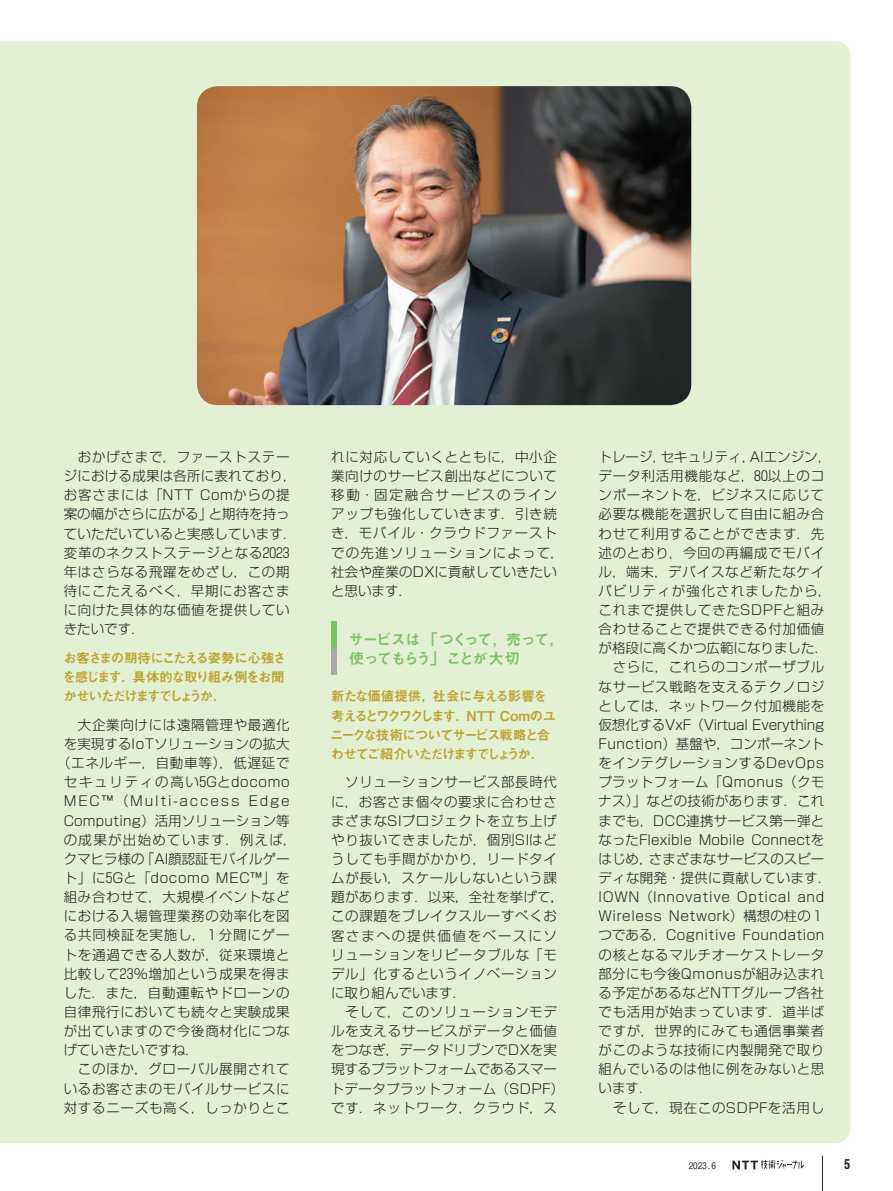
<style>
.page{position:relative;width:893px;height:1191px;background:#fff}
.page>*{position:absolute;margin:0;border:0;box-sizing:border-box;transform-origin:0 0}
.t1{font:15px/19.2px "Midashi Go Pro MB31";letter-spacing:-.095em;color:#79c366}
.t2{font:300 13.5px/19.2px "Shin Go Pro";letter-spacing:.05em;color:#231f20}
.t3{font:13.5px/19.2px "Midashi Go Pro MB31";letter-spacing:-.095em;color:#bba532}
.t4{font:13.5px/19.2px "Midashi Go Pro MB31";letter-spacing:-.115em;color:#bba532}
.t5{font:300 13.5px "Shin Go Pro";color:#231f20}
.t6{font:300 13.5px "Shin Go Pro";letter-spacing:.135em;color:#231f20}
.t7{font:300 13.5px "Shin Go Pro";letter-spacing:.005em;color:#231f20}
.t8{font:300 13.5px "Shin Go Pro";letter-spacing:.095em;color:#231f20}
.t9{font:13.5px "Midashi Go Pr 6 MB31";color:#231f20}
.t10{font:300 13.35px "UD Shin Go Pr 6";letter-spacing:.03em;color:#231f20}
.t11{font:500 9px "Gothic BBB Pr 6";color:#231f20}
.s1{font-family:"Shin Go Pro";font-size:13.5px}
</style>
<div class="page">
<div style="left:0;top:41px;width:850px;height:1102px;background:#e4f0d4"></div>
<div style="left:331px;top:648px;width:6px;height:27px;background:#a8a9ad"></div>
<div style="left:331px;top:622px;width:6px;height:27px;background:#79c366"></div>
<img style="left:197px;top:86px;width:494px;height:319px">
<svg style="left:732px;top:1160px;width:73px;height:9px"></svg>
<hr style="left:822px;top:1155px;width:1px;height:36px;background:#231f20">
<p class="t2" style="left:64px;top:445px;width:234px">　おかげさまで，ファーストステージにおける成果は各所に表れており，お客さまには「NTT Comからの提案の幅がさらに広がる」と期待を持っていただいていると実感しています．変革のネクストステージとなる2023年はさらなる飛躍をめざし，この期待にこたえるべく，早期にお客さまに向けた具体的な価値を提供していきたいです．</p>
<p class="t4" style="left:63px;top:647px;width:225px">お客さまの期待にこたえる姿勢に心強さを感じます．具体的な取り組み例をお聞かせいただけますでしょうか．</p>
<p class="t2" style="left:64px;top:713px;width:227px">　大企業向けには遠隔管理や最適化</p>
<p class="t7" style="left:64px;top:733px;width:227px">を実現するIoTソリューションの拡大</p>
<p class="t2" style="left:57px;top:752px;width:234px">（エネルギー，自動車等），低遅延で</p>
<p class="t2" style="left:64px;top:771px;width:227px">セキュリティの高い5Gとdocomo</p>
<p class="t6" style="left:64px;top:790px;width:227px">MEC™ （Multi-access Edge</p>
<p class="t5" style="left:64px;top:809px;width:227px">Computing）活用ソリューション等</p>
<p class="t8" style="left:64px;top:828px;width:234px">の成果が出始めています．例えば，</p>
<p class="t5" style="left:64px;top:847px;width:227px">クマヒラ様の「AI顔認証モバイルゲー</p>
<p class="t2" style="left:64px;top:866px;width:227px">ト」に5Gと「docomo MEC™」を</p>
<p class="t2" style="left:64px;top:885px;width:227px">組み合わせて，大規模イベントなど</p>
<p class="t2" style="left:64px;top:905px;width:227px">における入場管理業務の効率化を図</p>
<p class="t2" style="left:64px;top:924px;width:227px">る共同検証を実施し， 1 分間にゲー</p>
<p class="t2" style="left:64px;top:943px;width:227px">トを通過できる人数が，従来環境と</p>
<p class="t2" style="left:64px;top:962px;width:227px">比較して23％増加という成果を得ま</p>
<p class="t2" style="left:64px;top:981px;width:227px">した．また，自動運転やドローンの</p>
<p class="t2" style="left:64px;top:1000px;width:227px">自律飛行においても続々と実験成果</p>
<p class="t2" style="left:64px;top:1019px;width:227px">が出ていますので今後商材化につな</p>
<p class="t5" style="left:64px;top:1039px;width:136px">げていきたいですね．</p>
<p class="t2" style="left:64px;top:1058px;width:227px">　このほか，グローバル展開されて</p>
<p class="t2" style="left:64px;top:1077px;width:227px">いるお客さまのモバイルサービスに</p>
<p class="t2" style="left:64px;top:1096px;width:227px">対するニーズも高く，しっかりとこ</p>
<p class="t2" style="left:331px;top:445px;width:234px">れに対応していくとともに，中小企業向けのサービス創出などについて移動・固定融合サービスのラインアップも強化していきます．引き続き，モバイル・クラウドファーストでの先進ソリューションによって，社会や産業のDXに貢献していきたいと思います．</p>
<p class="t1" style="left:349px;top:627px;width:218px">サービスは「つくって，売って，使ってもらう」ことが大切</p>
<p class="t3" style="left:330px;top:685px;width:227px">新たな価値提供，社会に与える影響を考えるとワクワクします．NTT Comのユニークな技術についてサービス戦略と合わせてご紹介いただけますでしょうか．</p>
<p class="t2" style="left:331px;top:771px;width:227px;text-align:justify">　ソリューションサービス部長時代に，お客さま個々の要求に合わせさまざまなSIプロジェクトを立ち上げやり抜いてきましたが，個別SIはどうしても手間がかかり，リードタイムが長い，スケールしないという課</p>
<p class="t10" style="left:331px;top:886px;width:234px"><span class="s1">題があります．</span>以来，全社を挙げて，</p>
<p class="t2" style="left:331px;top:905px;width:235px">この課題をブレイクスルーすべくお客さまへの提供価値をベースにソリューションをリピータブルな「モデル」化するというイノベーションに取り組んでいます．<br>　そして，このソリューションモデルを支えるサービスがデータと価値をつなぎ，データドリブンでDXを実現するプラットフォームであるスマートデータプラットフォーム（SDPF）です．ネットワーク，クラウド，ス</p>
<p class="t2" style="left:598px;top:445px;width:234px">トレージ，セキュリティ，AIエンジン，データ利活用機能など，80以上のコンポーネントを，ビジネスに応じて必要な機能を選択して自由に組み合わせて利用することができます．先述のとおり，今回の再編成でモバイル，端末，デバイスなど新たなケイパビリティが強化されましたから，これまで提供してきたSDPFと組み合わせることで提供できる付加価値が格段に高くかつ広範になりました．　さらに，これらのコンポーザブルなサービス戦略を支えるテクノロジとしては，ネットワーク付加機能を仮想化するVxF（Virtual Everything<br>Function）基盤や，コンポーネントをインテグレーションするDevOpsプラットフォーム「Qmonus（クモナス）」などの技術があります．これまでも，DCC連携サービス第一弾となったFlexible Mobile Connectをはじめ，さまざまなサービスのスピーディな開発・提供に貢献しています．<br>IOWN（Innovative Optical and<br>Wireless Network）構想の柱の 1つである，Cognitive Foundationの核となるマルチオーケストレータ部分にも今後Qmonusが組み込まれる予定があるなどNTTグループ各社でも活用が始まっています．道半ばですが，世界的にみても通信事業者がこのような技術に内製開発で取り組んでいるのは他に例をみないと思います.<br>　そして，現在このSDPFを活用し</p>
<p class="t11" style="left:689px;top:1158px;width:29px">2023.6</p>
<p class="t9" style="left:844px;top:1153px;width:8px">5</p>
</div>
